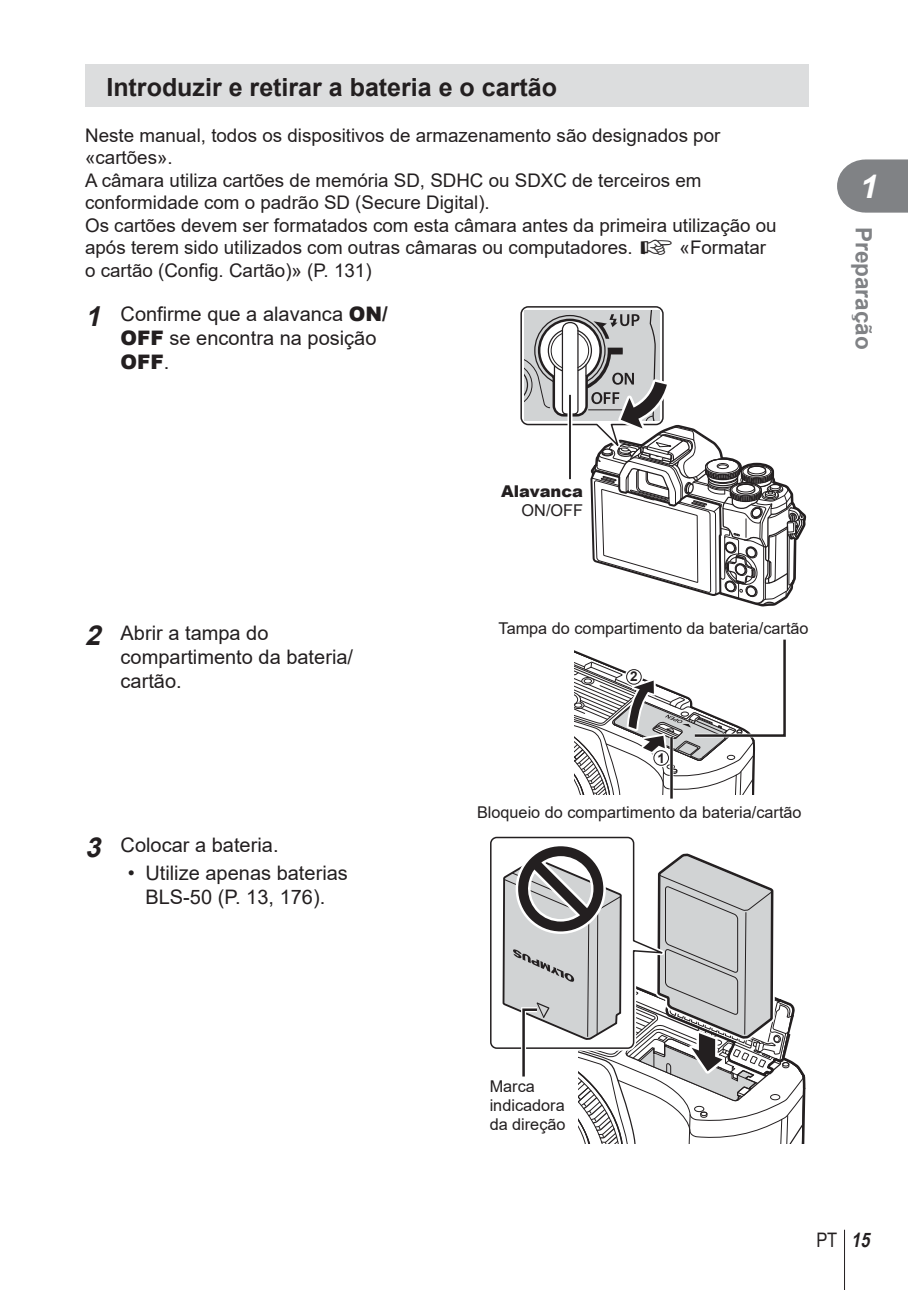
<style>
.page{position:relative;width:908px;height:1290px;background:#fff}
.page>*{position:absolute;margin:0;border:0;box-sizing:border-box;transform-origin:0 0}
.t1{font:italic 700 32.5px "Arial";color:#fff}
.t2{font:700 25px "Arial";color:#231f20}
.t3{font:700 22.5px "Arial";color:#808285}
.t4{font:20px/24px "Arial";color:#231f20}
.t5{font:20px "Arial Narrow";color:#231f20}
.t6{font:18.75px/22.5px "Arial";color:#231f20}
.t7{font:16.25px/18.8px "Arial";color:#231f20}
.t8{font:900 16.25px "Arial";color:#231f20}
.t9{font:700 13.5px "Arial";color:#231f20}
.s1{font-family:"Olympus 1"}
.s2{font-weight:700;font-style:italic;font-size:27.5px}
.s3{font-weight:900}
.s4{font-weight:700;font-style:italic}
</style>
<div class="page">
<svg style="left:837px;top:159px;width:70px;height:54px;background:#8d8e91"></svg>
<hr style="left:843px;top:1230px;width:1px;height:60px;background:#231f20">
<div style="left:85px;top:64px;width:723px;height:42px;background:#dcddde"></div>
<hr style="left:670px;top:737px;width:2px;height:61px;background:#231f20">
<svg style="left:520px;top:306px;width:285px;height:488px"></svg>
<svg style="left:490px;top:836px;width:316px;height:308px"></svg>
<h2 class="t2" style="left:106px;top:73px;width:452px">Introduzir e retirar a bateria e o cartão</h2>
<p class="t6" style="left:85px;top:124px;width:692px">Neste manual, todos os dispositivos de armazenamento são designados por «cartões».<br>A câmara utiliza cartões de memória SD, SDHC ou SDXC de terceiros em conformidade com o padrão SD (Secure Digital).<br>Os cartões devem ser formatados com esta câmara antes da primeira utilização ou após terem sido utilizados com outras câmaras ou computadores. <span class="s1">g</span> «Formatar o cartão (Config. Cartão)» (P. 131)</p>
<p class="t4" style="left:120px;top:302px;width:268px;text-indent:-35px"><span class="s2">1</span> Confirme que a alavanca <span class="s3">ON/<br>OFF</span> se encontra na posição<br><span class="s3">OFF</span>.</p>
<h1 class="t1" style="left:859px;top:168px;width:20px">1</h1>
<p class="t3" style="left:875px;top:227px;width:124px;rotate:90deg">Preparação</p>
<p class="t4" style="left:120px;top:621px;width:234px;text-indent:-35px"><span class="s2">2</span> Abrir a tampa do compartimento da bateria/ cartão.</p>
<p class="t4" style="left:85px;top:833px;width:195px"><span class="s2">3</span> Colocar a bateria.</p>
<p class="t4" style="left:128px;top:861px;width:222px;text-align:center">• Utilize apenas baterias<br>BLS-50 (P. 13, 176).</p>
<p class="t8" style="left:501px;top:479px;width:83px">Alavanca</p>
<p class="t7" style="left:521px;top:501px;width:63px">ON/OFF</p>
<p class="t7" style="left:498px;top:619px;width:311px">Tampa do compartimento da bateria/cartão</p>
<p class="t9" style="left:630px;top:669px;width:9px">2</p>
<p class="t9" style="left:657px;top:750px;width:9px">1</p>
<p class="t7" style="left:477px;top:802px;width:326px">Bloqueio do compartimento da bateria/cartão</p>
<p class="t7" style="left:489px;top:1077px;width:77px">Marca indicadora da direção</p>
<p class="t5" style="left:816px;top:1228px;width:59px">PT <span class="s4">15</span></p>
</div>
